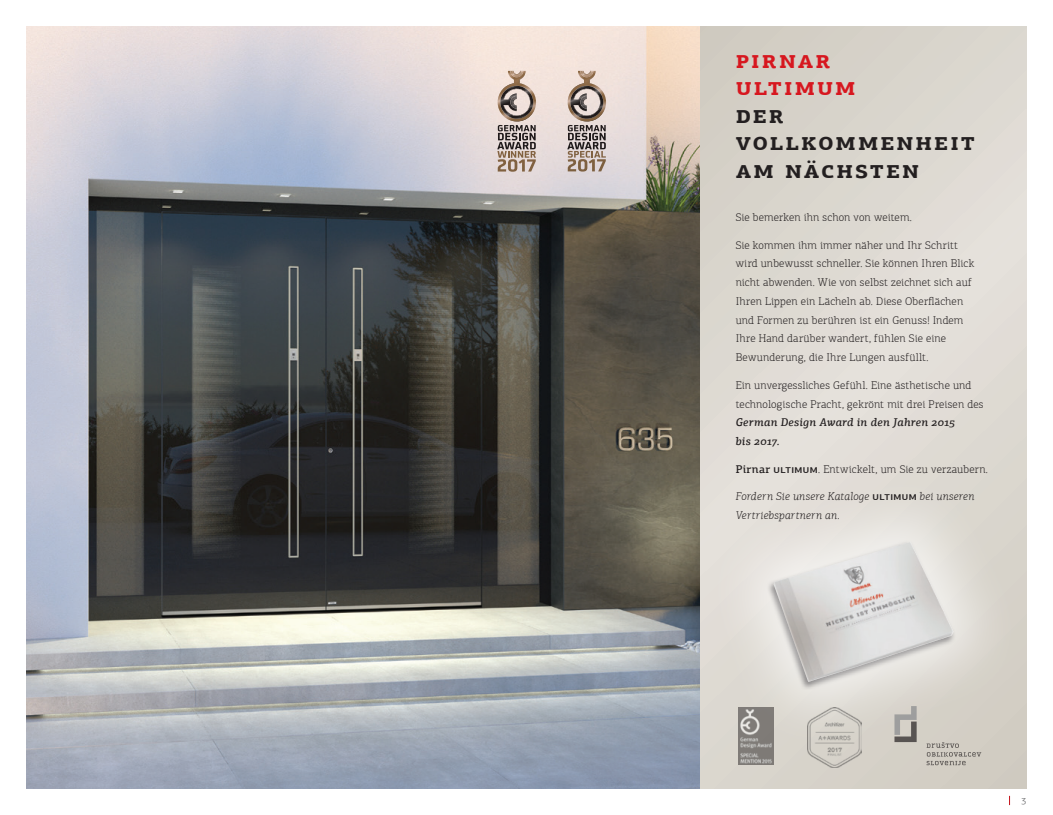
<style>
.page{position:relative;width:1053px;height:815px;background:#fff}
.page>*{position:absolute;margin:0;border:0;box-sizing:border-box;transform-origin:0 0}
.t1{font:700 25px/27.5px "PF Agora Slab Pro";letter-spacing:.08em;color:#231f20}
.t2{font:700 25px/27.5px "PF Agora Slab Pro";letter-spacing:.08em;color:#d7171f}
.t3{font:300 11.25px/18.8px "PF Agora Slab Pro";letter-spacing:.015em;color:#231f20}
.t4{font:italic 300 11.25px/18.8px "PF Agora Slab Pro";letter-spacing:.015em;color:#231f20}
.t5{font:italic 500 11.25px/18.8px "PF Agora Slab Pro";letter-spacing:.015em;color:#231f20}
.t6{font:300 10px "PF Agora Sans Pro";color:#57585a}
.s1{font-weight:500}
.s2{font-family:"PF Agora Sans Pro";font-weight:500}
.s3{font-family:"PF Agora Sans Pro";font-weight:500;font-style:normal}
</style>
<div class="page">
<img style="left:27px;top:27px;width:673px;height:761px">
<div style="left:700px;top:27px;width:326px;height:761px;background:#dcd8d1"></div>
<img style="left:497px;top:71px;width:39px;height:50px">
<svg style="left:510px;top:71px;width:13px;height:6px"></svg>
<svg style="left:500px;top:86px;width:33px;height:33px"></svg>
<svg style="left:497px;top:125px;width:39px;height:47px;background:#a1938b"></svg>
<img style="left:567px;top:71px;width:39px;height:50px">
<svg style="left:580px;top:71px;width:13px;height:6px"></svg>
<svg style="left:570px;top:86px;width:33px;height:33px"></svg>
<svg style="left:567px;top:125px;width:38px;height:47px;background:#9f938d"></svg>
<div style="left:703px;top:472px;width:320px;height:280px;background:#fff;opacity:.7"></div>
<img style="left:773px;top:542px;width:180px;height:140px">
<img style="left:738px;top:708px;width:35px;height:57px">
<img style="left:807px;top:708px;width:54px;height:59px">
<svg style="left:894px;top:706px;width:22px;height:36px"></svg>
<svg style="left:926px;top:742px;width:55px;height:23px"></svg>
<h1 class="t2" style="left:735px;top:45px;width:121px">PIRNAR ultimum</h1>
<h1 class="t1" style="left:735px;top:100px;width:240px">Der<br>Vollkommenheit am nächsten</h1>
<p class="t3" style="left:735px;top:208px;width:178px">Sie bemerken ihn schon von weitem.</p>
<p class="t3" style="left:735px;top:236px;width:240px">Sie kommen ihm immer näher und Ihr Schritt wird unbewusst schneller. Sie können Ihren Blick nicht abwenden. Wie von selbst zeichnet sich auf Ihren Lippen ein Lächeln ab. Diese Oberflächen und Formen zu berühren ist ein Genuss! Indem Ihre Hand darüber wandert, fühlen Sie eine Bewunderung, die Ihre Lungen ausfüllt.</p>
<p class="t3" style="left:735px;top:376px;width:249px">Ein unvergessliches Gefühl. Eine ästhetische und technologische Pracht, gekrönt mit drei Preisen des</p>
<p class="t5" style="left:735px;top:413px;width:221px">German Design Award in den Jahren 2015 bis 2017.</p>
<p class="t3" style="left:735px;top:460px;width:254px"><span class="s1">Pirnar</span> <span class="s2">ultimum</span>. Entwickelt, um Sie zu verzaubern.</p>
<p class="t4" style="left:735px;top:487px;width:240px">Fordern Sie unsere Kataloge <span class="s3">ultimum</span> bei unseren<br>Vertriebspartnern an.</p>
<p class="t6" style="left:1021px;top:794px;width:6px">3</p>
</div>
